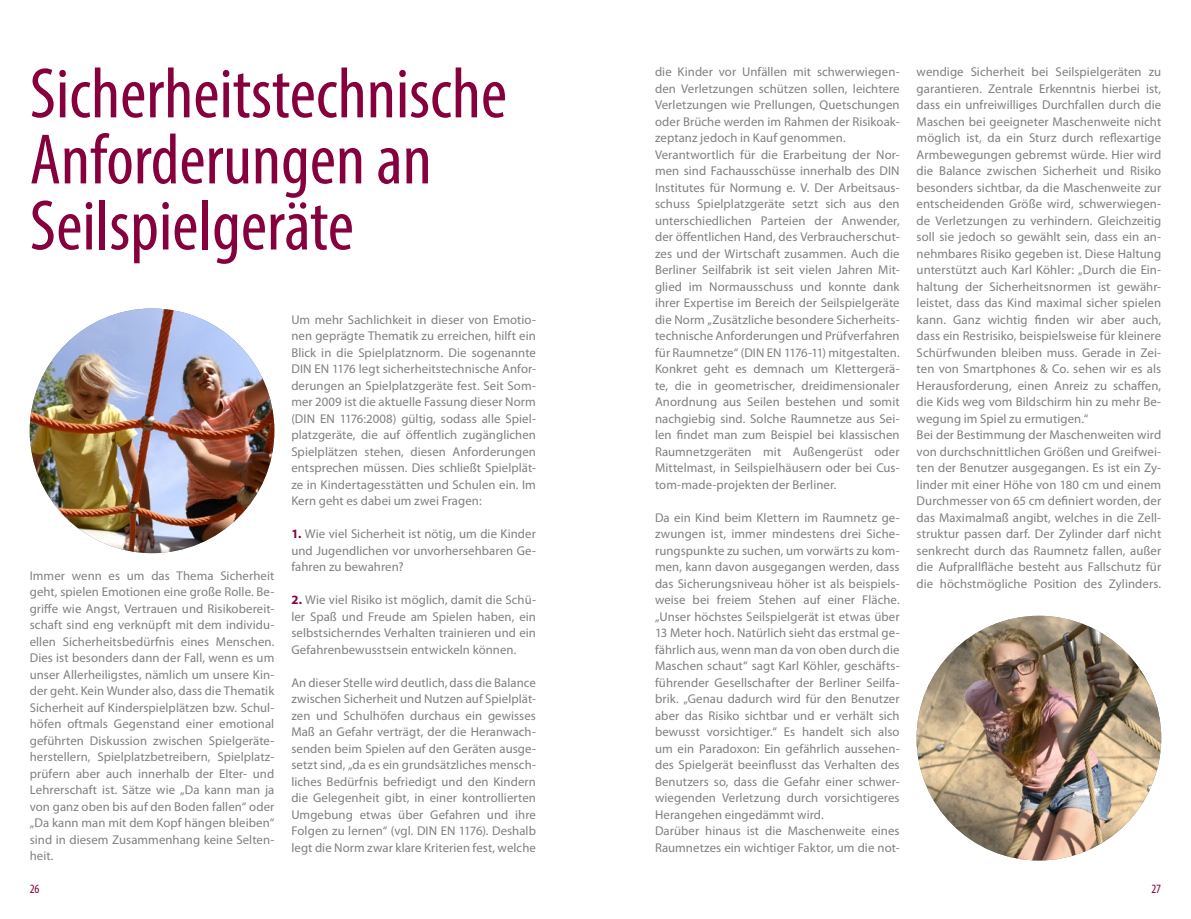
<style>
.page{position:relative;width:1191px;height:919px;background:#fff}
.page>*{position:absolute;margin:0;border:0;box-sizing:border-box;transform-origin:0 0}
.t1{font:condensed 72px/66px "Myriad Pro";color:#86003d}
.t2{font:12.75px/16.5px "Myriad Pro";letter-spacing:.005em;color:#807f82;text-align:justify}
.t3{font:condensed 12.75px "Myriad Pro";color:#86003d}
.s1{font-weight:700;color:#86003d}
</style>
<div class="page">
<img style="left:30px;top:308px;width:244px;height:245px;border-radius:122px">
<img style="left:916px;top:615px;width:245px;height:245px;border-radius:122px">
<h1 class="t1" style="left:30px;top:60px;width:479px">Sicherheitstechnische<br>Anforderungen an<br>Seilspielgeräte</h1>
<p class="t2" style="left:655px;top:64px;width:246px;text-align:left">die Kinder vor Unfällen mit schwerwiegen&shy;den Verletzungen schützen sollen, leichtere Verletzungen wie Prellungen, Quetschungen oder Brüche werden im Rahmen der Risikoak&shy;zeptanz jedoch in Kauf genommen.<br>Verantwortlich für die Erarbeitung der Nor&shy;men sind Fachausschüsse innerhalb des DIN Institutes für Normung e. V. Der Arbeitsaus&shy;schuss Spielplatzgeräte setzt sich aus den unterschiedlichen Parteien der Anwender, der öffentlichen Hand, des Verbraucherschut&shy;zes und der Wirtschaft zusammen. Auch die Berliner Seilfabrik ist seit vielen Jahren Mit&shy;glied im Normausschuss und konnte dank ihrer Expertise im Bereich der Seilspielgeräte die Norm „Zusätzliche besondere Sicherheits&shy;technische Anforderungen und Prüfverfahren für Raumnetze“ (DIN EN 1176-11) mitgestalten.<br>Konkret geht es demnach um Klettergerä&shy;te, die in geometrischer, dreidimensionaler Anordnung aus Seilen bestehen und somit nachgiebig sind. Solche Raumnetze aus Sei&shy;len findet man zum Beispiel bei klassischen Raumnetzgeräten mit Außengerüst oder Mittelmast, in Seilspielhäusern oder bei Cus&shy;tom-made-projekten der Berliner.</p>
<p class="t2" style="left:655px;top:509px;width:246px;text-align:left">Da ein Kind beim Klettern im Raumnetz ge&shy;zwungen ist, immer mindestens drei Siche&shy;rungspunkte zu suchen, um vorwärts zu kom&shy;men, kann davon ausgegangen werden, dass das Sicherungsniveau höher ist als beispiels&shy;weise bei freiem Stehen auf einer Fläche. „Unser höchstes Seilspielgerät ist etwas über 13 Meter hoch. Natürlich sieht das erstmal ge&shy;fährlich aus, wenn man da von oben durch die Maschen schaut“ sagt Karl Köhler, geschäfts&shy;führender Gesellschafter der Berliner Seilfa&shy;brik. „Genau dadurch wird für den Benutzer aber das Risiko sichtbar und er verhält sich bewusst vorsichtiger.“ Es handelt sich also um ein Paradoxon: Ein gefährlich aussehen&shy;des Spielgerät beeinflusst das Verhalten des Benutzers so, dass die Gefahr einer schwer&shy;wiegenden Verletzung durch vorsichtigeres Herangehen eingedämmt wird.<br>Darüber hinaus ist die Maschenweite eines Raumnetzes ein wichtiger Faktor, um die not-</p>
<p class="t2" style="left:291px;top:311px;width:246px">Um mehr Sachlichkeit in dieser von Emotio&shy;nen geprägte Thematik zu erreichen, hilft ein Blick in die Spielplatznorm. Die sogenannte DIN EN 1176 legt sicherheitstechnische Anfor&shy;derungen an Spielplatzgeräte fest. Seit Som&shy;mer 2009 ist die aktuelle Fassung dieser Norm (DIN EN 1176:2008) gültig, sodass alle Spiel&shy;platzgeräte, die auf öffentlich zugänglichen Spielplätzen stehen, diesen Anforderungen entsprechen müssen. Dies schließt Spielplät&shy;ze in Kindertagesstätten und Schulen ein. Im Kern geht es dabei um zwei Fragen:</p>
<p class="t2" style="left:291px;top:526px;width:246px"><span class="s1">1.</span> Wie viel Sicherheit ist nötig, um die Kinder und Jugendlichen vor unvorhersehbaren Ge&shy;fahren zu bewahren?</p>
<p class="t2" style="left:291px;top:592px;width:246px"><span class="s1">2.</span> Wie viel Risiko ist möglich, damit die Schü&shy;ler Spaß und Freude am Spielen haben, ein selbstsicherndes Verhalten trainieren und ein Gefahrenbewusstsein entwickeln können.</p>
<p class="t2" style="left:291px;top:674px;width:246px">An dieser Stelle wird deutlich, dass die Balance zwischen Sicherheit und Nutzen auf Spielplät&shy;zen und Schulhöfen durchaus ein gewisses Maß an Gefahr verträgt, der die Heranwach&shy;senden beim Spielen auf den Geräten ausge&shy;setzt sind, „da es ein grundsätzliches mensch&shy;liches Bedürfnis befriedigt und den Kindern die Gelegenheit gibt, in einer kontrollierten Umgebung etwas über Gefahren und ihre Folgen zu lernen“ (vgl. DIN EN 1176). Deshalb legt die Norm zwar klare Kriterien fest, welche</p>
<p class="t2" style="left:30px;top:567px;width:246px">Immer wenn es um das Thema Sicherheit geht, spielen Emotionen eine große Rolle. Be&shy;griffe wie Angst, Vertrauen und Risikobereit&shy;schaft sind eng verknüpft mit dem individu&shy;ellen Sicherheitsbedürfnis eines Menschen.<br>Dies ist besonders dann der Fall, wenn es um unser Allerheiligstes, nämlich um unsere Kin&shy;der geht. Kein Wunder also, dass die Thematik Sicherheit auf Kinderspielplätzen bzw. Schul&shy;höfen oftmals Gegenstand einer emotional geführten Diskussion zwischen Spielgeräte&shy;herstellern, Spielplatzbetreibern, Spielplatz&shy;prüfern aber auch innerhalb der Elter- und Lehrerschaft ist. Sätze wie „Da kann man ja von ganz oben bis auf den Boden fallen“ oder „Da kann man mit dem Kopf hängen bleiben“ sind in diesem Zusammenhang keine Selten&shy;heit.</p>
<p class="t2" style="left:916px;top:64px;width:246px;text-align:left">wendige Sicherheit bei Seilspielgeräten zu garantieren. Zentrale Erkenntnis hierbei ist, dass ein unfreiwilliges Durchfallen durch die Maschen bei geeigneter Maschenweite nicht möglich ist, da ein Sturz durch reflexartige Armbewegungen gebremst würde. Hier wird die Balance zwischen Sicherheit und Risiko besonders sichtbar, da die Maschenweite zur entscheidenden Größe wird, schwerwiegen&shy;de Verletzungen zu verhindern. Gleichzeitig soll sie jedoch so gewählt sein, dass ein an&shy;nehmbares Risiko gegeben ist. Diese Haltung unterstützt auch Karl Köhler: „Durch die Ein&shy;haltung der Sicherheitsnormen ist gewähr&shy;leistet, dass das Kind maximal sicher spielen kann. Ganz wichtig finden wir aber auch, dass ein Restrisiko, beispielsweise für kleinere Schürfwunden bleiben muss. Gerade in Zei&shy;ten von Smartphones &amp; Co. sehen wir es als Herausforderung, einen Anreiz zu schaffen, die Kids weg vom Bildschirm hin zu mehr Be&shy;wegung im Spiel zu ermutigen.“<br>Bei der Bestimmung der Maschenweiten wird von durchschnittlichen Größen und Greifwei&shy;ten der Benutzer ausgegangen. Es ist ein Zy&shy;linder mit einer Höhe von 180 cm und einem Durchmesser von 65 cm definiert worden, der das Maximalmaß angibt, welches in die Zell&shy;struktur passen darf. Der Zylinder darf nicht senkrecht durch das Raumnetz fallen, außer die Aufprallfläche besteht aus Fallschutz für die höchstmögliche Position des Zylinders.</p>
<p class="t3" style="left:30px;top:881px;width:11px">26</p>
<p class="t3" style="left:1151px;top:881px;width:11px">27</p>
</div>
